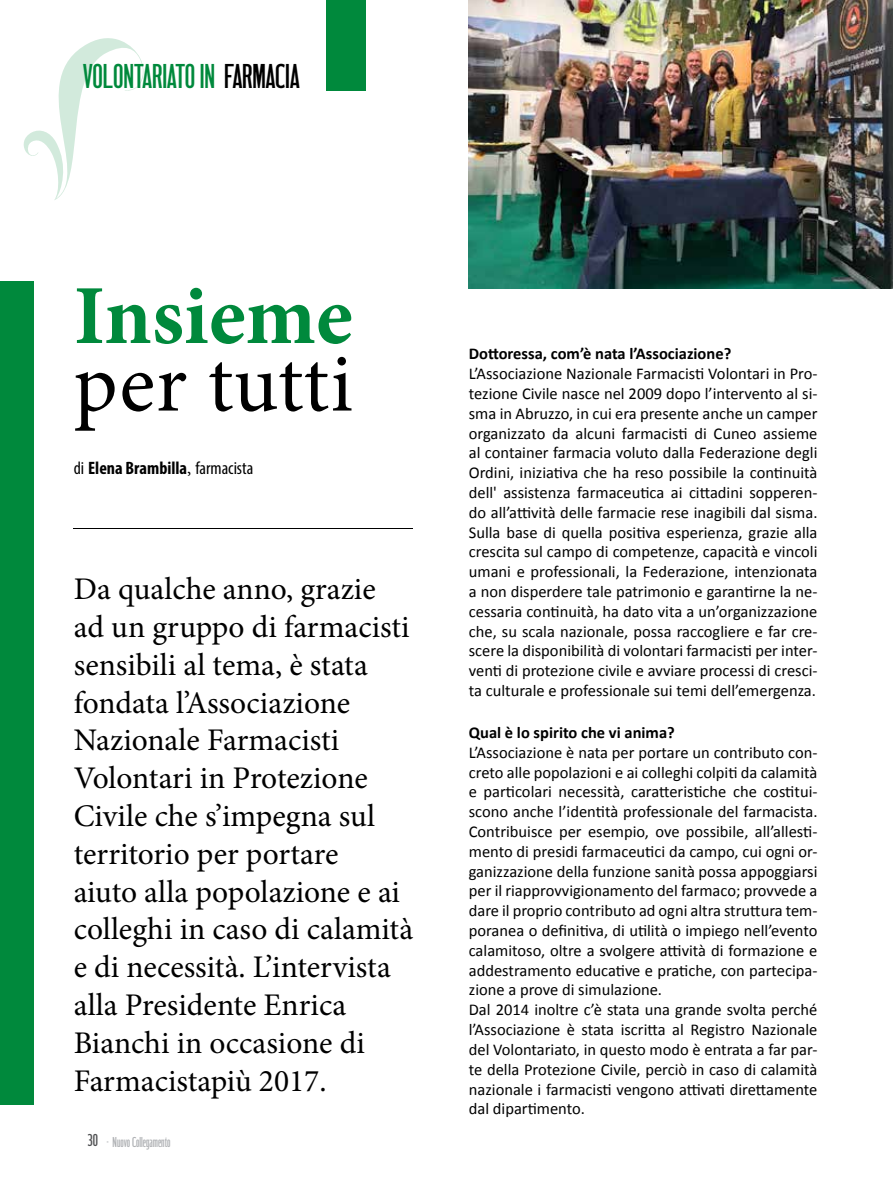
<style>
.page{position:relative;width:893px;height:1191px;background:#fff}
.page>*{position:absolute;margin:0;border:0;box-sizing:border-box;transform-origin:0 0}
.t1{font:84px "Minion Pro";letter-spacing:.005em;color:#000}
.t2{font:700 84px "Minion Pro";color:#00893c}
.t3{font:36px "HWT Unit Gothic 721";color:#00893c}
.t4{font:31.5px/37.8px "Minion Pro";color:#000}
.t5{font:700 condensed 18px "Myriad Pro";color:#000}
.t6{font:16.5px/19.8px "Calibri";color:#000}
.t7{font:700 16.5px "Calibri";color:#000}
.t8{font:15px "HWT Unit Gothic 721";color:#afb1b4}
.s1{color:#000}
.s2{font-weight:400}
.s3{font-family:"Minion Pro";font-weight:400;font-stretch:normal}
.s4{font-size:18px;color:#515254}
</style>
<div class="page">
<div style="left:326px;top:0;width:39px;height:90px;background:#00893c"></div>
<div style="left:0;top:282px;width:34px;height:823px;background:#00893c"></div>
<img style="left:469px;top:0;width:424px;height:288px">
<hr style="left:74px;top:528px;width:339px;height:1px;background:#000">
<h2 class="t3" style="left:83px;top:54px;width:218px">VOLONTARIATO IN <span class="s1">FARMACIA</span></h2>
<h1 class="t2" style="left:74px;top:257px;width:280px">Insieme</h1>
<h1 class="t1" style="left:74px;top:327px;width:281px">per tutti</h1>
<p class="t5" style="left:74px;top:457px;width:181px"><span class="s2">di</span> Elena Brambilla<span class="s3">,</span> <span class="s2">farmacista</span></p>
<p class="t4" style="left:74px;top:570px;width:341px">Da qualche anno, grazie ad un gruppo di farmacisti sensibili al tema, è stata fondata l’Associazione<br>Nazionale Farmacisti<br>Volontari in Protezione<br>Civile che s’impegna sul territorio per portare<br>aiuto alla popolazione e ai colleghi in caso di calamità e di necessità. L’intervista alla Presidente Enrica<br>Bianchi in occasione di<br>Farmacistapiù 2017.</p>
<p class="t8" style="left:88px;top:1132px;width:84px"><span class="s4">30</span> - Nuovo Collegamento</p>
<p class="t7" style="left:469px;top:343px;width:264px">Dottoressa, com’è nata l’Associazione?</p>
<p class="t6" style="left:469px;top:364px;width:350px;text-align:justify">L’Associazione Nazionale Farmacisti Volontari in Pro&shy;tezione Civile nasce nel 2009 dopo l’intervento al si&shy;sma in Abruzzo, in cui era presente anche un camper organizzato da alcuni farmacisti di Cuneo assieme al container farmacia voluto dalla Federazione degli Ordini, iniziativa che ha reso possibile la continuità dell' assistenza farmaceutica ai cittadini sopperen&shy;do all’attività delle farmacie rese inagibili dal sisma.<br>Sulla base di quella positiva esperienza, grazie alla crescita sul campo di competenze, capacità e vincoli umani e professionali, la Federazione, intenzionata a non disperdere tale patrimonio e garantirne la ne&shy;cessaria continuità, ha dato vita a un’organizzazione che, su scala nazionale, possa raccogliere e far cre&shy;scere la disponibilità di volontari farmacisti per inter&shy;venti di protezione civile e avviare processi di cresci&shy;ta culturale e professionale sui temi dell’emergenza.</p>
<p class="t7" style="left:469px;top:722px;width:208px">Qual è lo spirito che vi anima?</p>
<p class="t6" style="left:469px;top:742px;width:350px">L’Associazione è nata per portare un contributo con&shy;creto alle popolazioni e ai colleghi colpiti da calamità e particolari necessità, caratteristiche che costitui&shy;scono anche l’identità professionale del farmacista.<br>Contribuisce per esempio, ove possibile, all’allesti&shy;mento di presidi farmaceutici da campo, cui ogni or&shy;ganizzazione della funzione sanità possa appoggiarsi per il riapprovvigionamento del farmaco; provvede a dare il proprio contributo ad ogni altra struttura tem&shy;poranea o definitiva, di utilità o impiego nell’evento calamitoso, oltre a svolgere attività di formazione e addestramento educative e pratiche, con partecipa&shy;zione a prove di simulazione.<br>Dal 2014 inoltre c’è stata una grande svolta perché l’Associazione è stata iscritta al Registro Nazionale del Volontariato, in questo modo è entrata a far par&shy;te della Protezione Civile, perciò in caso di calamità nazionale i farmacisti vengono attivati direttamente dal dipartimento.</p>
</div>
